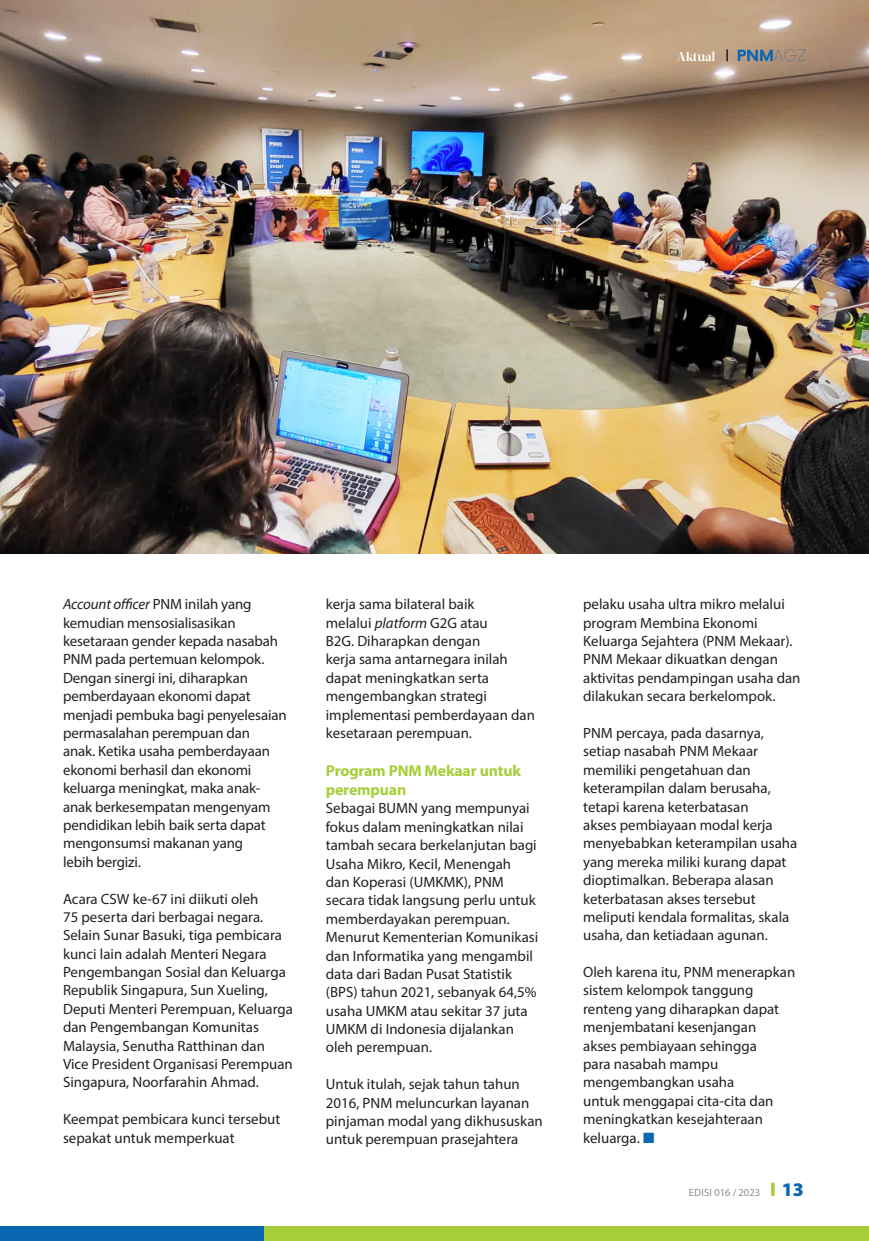
<style>
.page{position:relative;width:869px;height:1241px;background:#fff}
.page>*{position:absolute;margin:0;border:0;box-sizing:border-box;transform-origin:0 0}
.t1{font:900 19.25px "Myriad Pro";color:#0b66b2}
.t2{font:700 15.75px/19.2px "Myriad Pro";letter-spacing:-.01em;color:#a6ce39}
.t3{font:14.88px/18.4px "Myriad Pro";color:#231f20}
.t4{font:700 12.6px "Acta Display W04";letter-spacing:-.02em;color:#fff}
.t5{font:10.5px "Myriad Pro";color:#8a8c8f}
.s1{font-style:italic}
.s2{color:#0b66b2}
</style>
<div class="page">
<img style="left:1px;top:0;width:867px;height:553px">
<div style="left:0;top:1225px;width:264px;height:15px;background:#0b66b2"></div>
<svg style="left:771px;top:1182px;width:3px;height:13px"></svg>
<svg style="left:726px;top:49px;width:1px;height:12px"></svg>
<svg style="left:737px;top:49px;width:68px;height:12px"></svg>
<div style="left:264px;top:1225px;width:604px;height:15px;background:#a6ce39"></div>
<p class="t4" style="left:676px;top:49px;width:40px">Aktual</p>
<p class="t3" style="left:63px;top:595px;width:225px"><span class="s1">Account officer</span> PNM inilah yang kemudian mensosialisasikan kesetaraan gender kepada nasabah<br>PNM pada pertemuan kelompok.<br>Dengan sinergi ini, diharapkan pemberdayaan ekonomi dapat menjadi pembuka bagi penyelesaian permasalahan perempuan dan<br>anak. Ketika usaha pemberdayaan ekonomi berhasil dan ekonomi keluarga meningkat, maka anak&shy;anak berkesempatan mengenyam pendidikan lebih baik serta dapat mengonsumsi makanan yang<br>lebih bergizi.</p>
<p class="t3" style="left:63px;top:889px;width:231px">Acara CSW ke-67 ini diikuti oleh<br>75 peserta dari berbagai negara.<br>Selain Sunar Basuki, tiga pembicara kunci lain adalah Menteri Negara Pengembangan Sosial dan Keluarga Republik Singapura, Sun Xueling, Deputi Menteri Perempuan, Keluarga dan Pengembangan Komunitas Malaysia, Senutha Ratthinan dan Vice President Organisasi Perempuan Singapura, Noorfarahin Ahmad.</p>
<p class="t3" style="left:63px;top:1109px;width:219px">Keempat pembicara kunci tersebut sepakat untuk memperkuat</p>
<p class="t3" style="left:326px;top:595px;width:210px">kerja sama bilateral baik<br>melalui <span class="s1">platform</span> G2G atau<br>B2G. Diharapkan dengan<br>kerja sama antarnegara inilah dapat meningkatkan serta mengembangkan strategi implementasi pemberdayaan dan kesetaraan perempuan.</p>
<p class="t2" style="left:326px;top:760px;width:196px">Program PNM Mekaar untuk perempuan</p>
<p class="t3" style="left:326px;top:798px;width:214px">Sebagai BUMN yang mempunyai fokus dalam meningkatkan nilai tambah secara berkelanjutan bagi<br>Usaha Mikro, Kecil, Menengah dan Koperasi (UMKMK), PNM secara tidak langsung perlu untuk memberdayakan perempuan.<br>Menurut Kementerian Komunikasi dan Informatika yang mengambil data dari Badan Pusat Statistik (BPS) tahun 2021, sebanyak 64,5% usaha UMKM atau sekitar 37 juta<br>UMKM di Indonesia dijalankan oleh perempuan.</p>
<p class="t3" style="left:326px;top:1074px;width:218px">Untuk itulah, sejak tahun tahun<br>2016, PNM meluncurkan layanan pinjaman modal yang dikhususkan untuk perempuan prasejahtera</p>
<p class="t3" style="left:583px;top:595px;width:219px">pelaku usaha ultra mikro melalui program Membina Ekonomi<br>Keluarga Sejahtera (PNM Mekaar).<br>PNM Mekaar dikuatkan dengan aktivitas pendampingan usaha dan dilakukan secara berkelompok.</p>
<p class="t3" style="left:583px;top:723px;width:215px">PNM percaya, pada dasarnya, setiap nasabah PNM Mekaar memiliki pengetahuan dan keterampilan dalam berusaha, tetapi karena keterbatasan<br>akses pembiayaan modal kerja menyebabkan keterampilan usaha yang mereka miliki kurang dapat dioptimalkan. Beberapa alasan keterbatasan akses tersebut meliputi kendala formalitas, skala usaha, dan ketiadaan agunan.</p>
<p class="t3" style="left:583px;top:962px;width:213px">Oleh karena itu, PNM menerapkan sistem kelompok tanggung renteng yang diharapkan dapat menjembatani kesenjangan<br>akses pembiayaan sehingga<br>para nasabah mampu mengembangkan usaha<br>untuk menggapai cita-cita dan meningkatkan kesejahteraan keluarga. <span class="s2">■</span></p>
<p class="t5" style="left:688px;top:1185px;width:73px">EDISI 016 / 2023</p>
<p class="t1" style="left:781px;top:1178px;width:24px">13</p>
</div>
